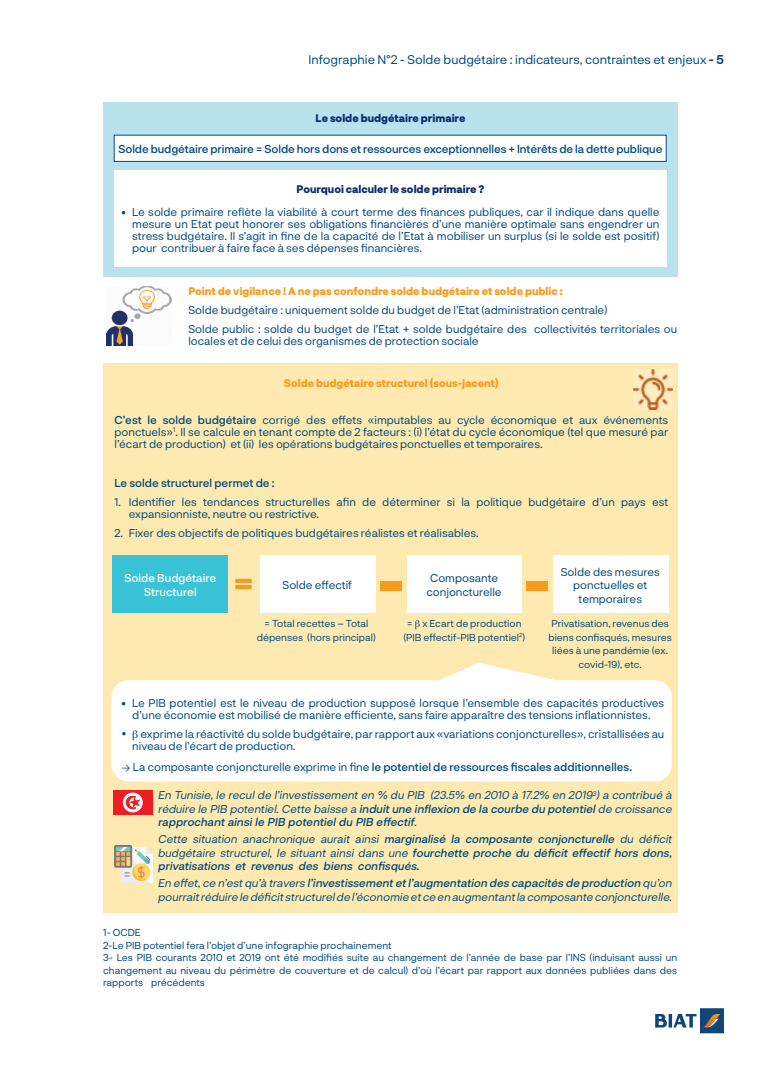
<style>
.page{position:relative;width:780px;height:1088px;background:#fff}
.page>*{position:absolute;margin:0;border:0;box-sizing:border-box;transform-origin:0 0}
.t1{font:12.5px "Neurial Grotesk";color:#01497b}
.t2{font:11.25px/12.1px "Neurial Grotesk";color:#01497b}
.t3{font:italic 11.25px/13.5px "Neurial Grotesk";color:#01497b;text-align:justify}
.t4{font:italic 500 11.25px/13.5px "Neurial Grotesk";color:#01497b;text-align:justify}
.t5{font:500 11.25px "Neurial Grotesk";letter-spacing:-.01em;color:#01497b}
.t6{font:500 11.25px/13.5px "Neurial Grotesk";color:#fff;text-align:center}
.t7{font:800 10.62px "Neurial Grotesk";color:#f89c1c}
.t8{font:800 10.62px "Neurial Grotesk";color:#0d2c73}
.t9{font:10px/13.5px "Neurial Grotesk";color:#01497b;text-align:center}
.s1{font-weight:700}
.s2{font-weight:500}
.s3{font-weight:400}
</style>
<div class="page">
<img style="left:655px;top:1008px;width:69px;height:25px">
<div style="left:103px;top:363px;width:574px;height:549px;background:#feeab1"></div>
<div style="left:113px;top:555px;width:115px;height:58px;background:#3ac2d7"></div>
<div style="left:260px;top:555px;width:115px;height:58px;background:#fff"></div>
<div style="left:407px;top:555px;width:114px;height:58px;background:#fff"></div>
<div style="left:553px;top:555px;width:115px;height:58px;background:#fff"></div>
<svg style="left:235px;top:579px;width:17px;height:10px"></svg>
<img style="left:634px;top:370px;width:38px;height:40px">
<div style="left:381px;top:581px;width:21px;height:9px;background:#f89c1c"></div>
<svg style="left:111px;top:663px;width:560px;height:118px;background:#fefcf4"></svg>
<div style="left:526px;top:581px;width:21px;height:9px;background:#f89c1c"></div>
<div style="left:103px;top:102px;width:574px;height:174px;background:#b8e3ee"></div>
<div style="left:114px;top:171px;width:552px;height:96px;background:#fff"></div>
<div style="left:114px;top:135px;width:552px;height:27px;background:#fff;border:1px solid #034b7b"></div>
<img style="left:106px;top:286px;width:65px;height:59px">
<svg style="left:113px;top:790px;width:39px;height:24px"></svg>
<img style="left:114px;top:845px;width:38px;height:38px">
<svg style="left:133px;top:730px;width:5px;height:10px"></svg>
<p class="t1" style="left:308px;top:51px;width:417px">Infographie N°2 - Solde budgétaire : indicateurs, contraintes et enjeux <span class="s1">- 5</span></p>
<p class="t8" style="left:315px;top:110px;width:151px">Le solde budgétaire primaire</p>
<p class="t5" style="left:119px;top:141px;width:545px">Solde budgétaire primaire = Solde hors dons et ressources exceptionnelles + Intérêts de la dette publique</p>
<p class="t8" style="left:296px;top:181px;width:189px">Pourquoi calculer le solde primaire ?</p>
<p class="t2" style="left:132px;top:205px;width:529px;text-align:justify;text-indent:-11px">• Le solde primaire reflète la viabilité à court terme des finances publiques, car il indique dans quelle mesure un Etat peut honorer ses obligations financières d’une manière optimale sans engendrer un stress budgétaire. Il s’agit in fine de la capacité de l’Etat à mobiliser un surplus (si le solde est positif) pour contribuer à faire face à ses dépenses financières.</p>
<p class="t7" style="left:188px;top:283px;width:376px">Point de vigilance ! A ne pas confondre solde budgétaire et solde public :</p>
<p class="t2" style="left:188px;top:300px;width:490px;line-height:19.2px">Solde budgétaire : uniquement solde du budget de l’Etat (administration centrale)<br>Solde public : solde du budget de l’Etat + solde budgétaire des collectivités territoriales ou</p>
<p class="t2" style="left:188px;top:335px;width:292px">locales et de celui des organismes de protection sociale</p>
<p class="t7" style="left:284px;top:375px;width:216px">Solde budgétaire structurel (sous-jacent)</p>
<p class="t2" style="left:114px;top:413px;width:555px;text-align:justify"><span class="s2">C’est le solde budgétaire</span> corrigé des effets «imputables au cycle économique et aux événements ponctuels»<sup>1</sup>. Il se calcule en tenant compte de 2 facteurs : (i) l’état du cycle économique (tel que mesuré par l’écart de production) et (ii) les opérations budgétaires ponctuelles et temporaires.</p>
<p class="t5" style="left:114px;top:475px;width:161px">Le solde structurel permet de :</p>
<p class="t2" style="left:129px;top:495px;width:541px;text-indent:-14px">1. Identifier les tendances structurelles afin de déterminer si la politique budgétaire d’un pays est expansionniste, neutre ou restrictive.</p>
<p class="t2" style="left:114px;top:526px;width:366px">2. Fixer des objectifs de politiques budgétaires réalistes et réalisables.</p>
<p class="t6" style="left:124px;top:571px;width:93px">Solde Budgétaire<br>Structurel</p>
<p class="t2" style="left:282px;top:579px;width:71px">Solde effectif</p>
<p class="t2" style="left:426px;top:571px;width:77px;line-height:13.5px;text-align:center">Composante conjoncturelle</p>
<p class="t2" style="left:560px;top:564px;width:101px;line-height:13.5px;text-align:center">Solde des mesures ponctuelles et temporaires</p>
<p class="t9" style="left:257px;top:616px;width:120px">= Total recettes – Total dépenses (hors principal)</p>
<p class="t9" style="left:403px;top:616px;width:123px">= x Ecart de production (PIB effectif-PIB potentiel<sup>2</sup>)</p>
<p class="t9" style="left:548px;top:616px;width:125px">Privatisation, revenus des biens confisqués, mesures liées à une pandémie (ex. covid-19), etc.</p>
<p class="t2" style="left:122px;top:696px;width:544px;text-align:center">• Le PIB potentiel est le niveau de production supposé lorsque l’ensemble des capacités productives d’une économie est mobilisé de manière efficiente, sans faire apparaître des tensions inflationnistes.</p>
<p class="t2" style="left:132px;top:727px;width:533px;text-indent:-11px">• exprime la réactivité du solde budgétaire, par rapport aux «variations conjoncturelles», cristallisées au niveau de l’écart de production.</p>
<p class="t5" style="left:122px;top:759px;width:512px"><span class="s3">→ La composante conjoncturelle exprime in fine</span> le potentiel de ressources fiscales additionnelles.</p>
<p class="t3" style="left:158px;top:788px;width:518px">En Tunisie,le reculde l’investissementen % du PIB (23.5% en 2010 à 17.2% en 2019<sup>3</sup>)a contribué à réduire le PIB potentiel.Cette baisse a <span class="s2">induitune inflexion de la courbe du potentiel</span>de croissance <span class="s2">rapprochantainsile PIB potentieldu PIB effectif</span>.</p>
<p class="t4" style="left:158px;top:832px;width:518px"><span class="s3">Cette situation anachronique aurait ainsi</span> marginalisé la composante conjoncturelle <span class="s3">du déficit budgétaire structurel, le situant ainsi dans une</span> fourchette proche du déficit effectif hors dons, privatisations et revenus des biens confisqués.</p>
<p class="t3" style="left:158px;top:876px;width:518px">En effet,ce n’estqu’à travers <span class="s2">l’investissementetl’augmentation des capacités de production</span> qu’on pourraitréduire le déficitstructurelde l’économie etce en augmentantla composante conjoncturelle.</p>
<p class="t9" style="left:103px;top:926px;width:575px;line-height:12.5px;text-align:left">1- OCDE<br>2-Le PIB potentiel fera l’objet d’une infographie prochainement<br>3- Les PIB courants 2010 et 2019 ont été modifiés suite au changement de l’année de base par l’INS (induisant aussi un changement au niveau du périmètre de couverture et de calcul) d’où l’écart par rapport aux données publiées dans des rapports précédents</p>
</div>
